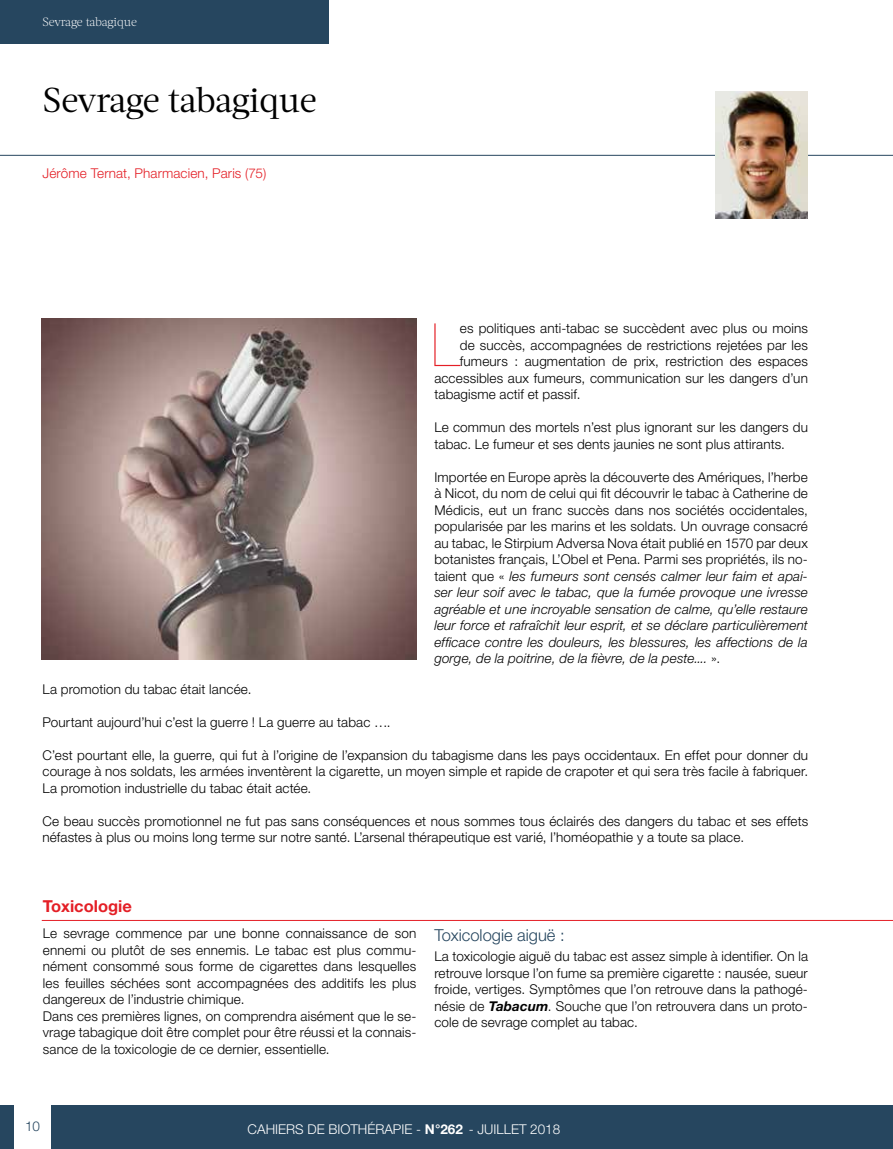
<style>
.page{position:relative;width:893px;height:1149px;background:#fff}
.page>*{position:absolute;margin:0;border:0;box-sizing:border-box;transform-origin:0 0}
.t1{font:200 59.7px "Helvetica Neue LT Std";color:#e41f26}
.t2{font:34.5px "Acta Deck";letter-spacing:-.025em;color:#000}
.t3{font:300 16.5px "Helvetica Neue LT Std";color:#26465f}
.t4{font:700 16.5px "Helvetica Neue LT Std";color:#e41f26}
.t5{font:300 13.5px/16.5px "Helvetica Neue LT Std";letter-spacing:.01em;color:#000}
.t6{font:300 13.5px "Helvetica Neue LT Std";color:#fff}
.t7{font:300 13.5px "Helvetica Neue LT Std";letter-spacing:.01em;color:#e41f26}
.t8{font:300 13.5px "Helvetica Neue LT Std";color:#26465f}
.t9{font:300 12px "Acta Deck";letter-spacing:-.03em;color:#fff}
.s1{font-style:italic}
.s2{font-weight:700;font-style:italic}
.s3{font-weight:700}
</style>
<div class="page">
<div style="left:0;top:1105px;width:893px;height:43px;background:#26465f"></div>
<div style="left:0;top:0;width:329px;height:43px;background:#26465f"></div>
<hr style="left:0;top:155px;width:893px;height:1px;background:#26465f">
<div style="left:14px;top:1096px;width:37px;height:52px;background:#fff"></div>
<hr style="left:42px;top:919px;width:851px;height:1px;background:#e41f26">
<img style="left:42px;top:318px;width:374px;height:341px">
<img style="left:715px;top:91px;width:93px;height:128px">
<p class="t9" style="left:43px;top:15px;width:96px">Sevrage tabagique</p>
<h2 class="t2" style="left:43px;top:80px;width:276px">Sevrage tabagique</h2>
<p class="t7" style="left:43px;top:165px;width:225px">Jérôme Ternat, Pharmacien, Paris (75)</p>
<h1 class="t1" style="left:431px;top:310px;width:28px">L</h1>
<p class="t5" style="left:460px;top:319px;width:350px">es politiques anti-tabac se succèdent avec plus ou moins</p>
<p class="t5" style="left:460px;top:336px;width:350px">de succès, accompagnées de restrictions rejetées par les</p>
<p class="t5" style="left:460px;top:352px;width:350px">fumeurs : augmentation de prix, restriction des espaces</p>
<p class="t5" style="left:434px;top:369px;width:375px">accessibles aux fumeurs, communication sur les dangers d’un</p>
<p class="t5" style="left:434px;top:385px;width:148px">tabagisme actif et passif.</p>
<p class="t5" style="left:434px;top:418px;width:375px">Le commun des mortels n’est plus ignorant sur les dangers du tabac. Le fumeur et ses dents jaunies ne sont plus attirants.</p>
<p class="t5" style="left:434px;top:468px;width:375px;text-align:justify">Importée en Europe après la découverte des Amériques, l’herbe à Nicot, du nom de celui qui fit découvrir le tabac à Catherine de Médicis, eut un franc succès dans nos sociétés occidentales, popularisée par les marins et les soldats. Un ouvrage consacré au tabac, le Stirpium Adversa Nova était publié en 1570 par deux botanistes français, L’Obel et Pena. Parmi ses propriétés, ils no&shy;taient que « <span class="s1">les fumeurs sont censés calmer leur faim et apai&shy;ser leur soif avec le tabac, que la fumée provoque une ivresse agréable et une incroyable sensation de calme, qu’elle restaure leur force et rafraîchit leur esprit, et se déclare particulièrement efficace contre les douleurs, les blessures, les affections de la gorge, de la poitrine, de la fièvre, de la peste....</span> ».</p>
<p class="t5" style="left:43px;top:680px;width:211px">La promotion du tabac était lancée.</p>
<p class="t5" style="left:43px;top:713px;width:350px">Pourtant aujourd’hui c’est la guerre ! La guerre au tabac ….</p>
<p class="t5" style="left:43px;top:746px;width:767px;text-align:justify">C’est pourtant elle, la guerre, qui fut à l’origine de l’expansion du tabagisme dans les pays occidentaux. En effet pour donner du courage à nos soldats, les armées inventèrent la cigarette, un moyen simple et rapide de crapoter et qui sera très facile à fabriquer.<br>La promotion industrielle du tabac était actée.</p>
<p class="t5" style="left:43px;top:812px;width:767px">Ce beau succès promotionnel ne fut pas sans conséquences et nous sommes tous éclairés des dangers du tabac et ses effets néfastes à plus ou moins long terme sur notre santé. L’arsenal thérapeutique est varié, l’homéopathie y a toute sa place.</p>
<p class="t4" style="left:43px;top:895px;width:91px">Toxicologie</p>
<p class="t5" style="left:43px;top:924px;width:375px">Le sevrage commence par une bonne connaissance de son ennemi ou plutôt de ses ennemis. Le tabac est plus commu&shy;nément consommé sous forme de cigarettes dans lesquelles les feuilles séchées sont accompagnées des additifs les plus dangereux de l’industrie chimique.<br>Dans ces premières lignes, on comprendra aisément que le se&shy;vrage tabagique doit être complet pour être réussi et la connais&shy;sance de la toxicologie de ce dernier, essentielle.</p>
<p class="t3" style="left:434px;top:924px;width:132px">Toxicologie aiguë :</p>
<p class="t5" style="left:434px;top:947px;width:375px;text-align:justify">La toxicologie aiguë du tabac est assez simple à identifier. On la retrouve lorsque l’on fume sa première cigarette : nausée, sueur froide, vertiges. Symptômes que l’on retrouve dans la pathogé&shy;nésie de <span class="s2">Tabacum</span>. Souche que l’on retrouvera dans un proto&shy;cole de sevrage complet au tabac.</p>
<p class="t8" style="left:25px;top:1117px;width:17px">10</p>
<p class="t6" style="left:248px;top:1120px;width:314px">CAHIERS DE Biothérapie - <span class="s3">N°262</span> - JUILLET 2018</p>
</div>
